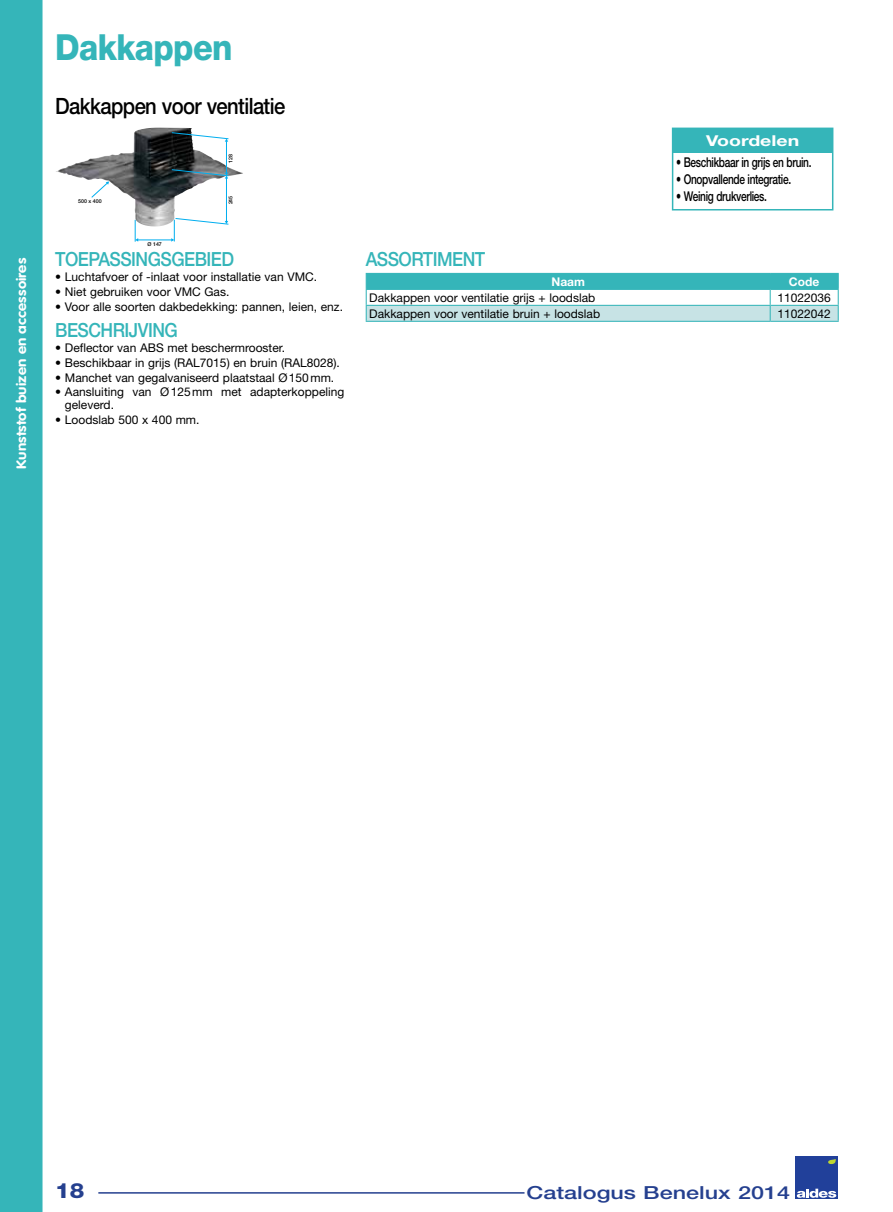
<style>
.page{position:relative;width:893px;height:1212px;background:#fff}
.page>*{position:absolute;margin:0;border:0;box-sizing:border-box;transform-origin:0 0}
.t1{font:800 36px "Helvetica Neue LT Std";letter-spacing:-.02em;color:#35b5b9;scale:.9 1}
.t2{font:500 22.5px "Helvetica Neue LT Std";letter-spacing:-.03em;color:#000;scale:.9 1}
.t3{font:800 21px "Helvetica Neue LT Std";color:#25408f;scale:1.1 1}
.t4{font:500 19.5px "Helvetica Neue LT Std";letter-spacing:-.03em;color:#35b5b9;scale:.9 1}
.t5{font:500 18px "Helvetica Neue LT Std";color:#25408f;scale:1.3 1}
.t6{font:700 15px "Helvetica Neue LT Std";color:#fff;scale:1.3 1}
.t7{font:500 13.5px "Helvetica Neue LT Std";letter-spacing:-.03em;color:#000;scale:.75 1}
.t8{font:700 13.5px "VAG Rounded Std";letter-spacing:.01em;color:#fff;scale:1.11 1}
.t9{font:12px/12.8px "Helvetica Neue LT Std";color:#000}
.t10{font:700 12px "Helvetica Neue LT Std";color:#fff}
.t11{font:500 5.25px "Helvetica Neue";color:#000}
</style>
<div class="page">
<div style="left:0;top:0;width:43px;height:1212px;background:#35b5b9"></div>
<hr style="left:98px;top:1192px;width:426px;height:1px;background:#25408f">
<div style="left:795px;top:1157px;width:43px;height:42px;background:#21409a"></div>
<svg style="left:797px;top:1188px;width:39px;height:10px"></svg>
<svg style="left:828px;top:1159px;width:8px;height:5px"></svg>
<div style="left:672px;top:128px;width:161px;height:82px;border:2px solid #35b5b9"></div>
<div style="left:673px;top:128px;width:160px;height:24px;background:#35b5b9"></div>
<img style="left:56px;top:128px;width:136px;height:99px">
<svg style="left:91px;top:181px;width:18px;height:17px"></svg>
<svg style="left:135px;top:132px;width:94px;height:110px"></svg>
<hr style="left:366px;top:321px;width:404px;height:1px;background:#35b5b9">
<hr style="left:770px;top:321px;width:69px;height:1px;background:#35b5b9">
<svg style="left:366px;top:273px;width:473px;height:48px"></svg>
<p class="t8" style="left:13px;top:469px;width:192px;rotate:-90deg">Kunststof buizen en accessoires</p>
<h1 class="t1" style="left:55px;top:25px;width:198px">Dakkappen</h1>
<h2 class="t2" style="left:55px;top:92px;width:257px">Dakkappen voor ventilatie</h2>
<p class="t11" style="left:78px;top:198px;width:25px">500 x 400</p>
<p class="t11" style="left:148px;top:241px;width:16px">Ø 147</p>
<p class="t11" style="left:227px;top:163px;width:10px;rotate:-90deg">128</p>
<p class="t11" style="left:227px;top:204px;width:10px;rotate:-90deg">245</p>
<h3 class="t4" style="left:55px;top:248px;width:200px">TOEPASSINGSGEBIED</h3>
<p class="t9" style="left:55px;top:271px;width:263px">• Luchtafvoer of -inlaat voor installatie van VMC.</p>
<p class="t9" style="left:55px;top:285px;width:176px">• Niet gebruiken voor VMC Gas.</p>
<p class="t9" style="left:55px;top:300px;width:289px">• Voor alle soorten dakbedekking: pannen, leien, enz.</p>
<h3 class="t4" style="left:55px;top:318px;width:138px">BESCHRIJVING</h3>
<p class="t9" style="left:55px;top:341px;width:231px">• Deflector van ABS met beschermrooster.</p>
<p class="t9" style="left:55px;top:356px;width:286px">• Beschikbaar in grijs (RAL7015) en bruin (RAL8028).</p>
<p class="t9" style="left:55px;top:371px;width:280px">• Manchet van gegalvaniseerd plaatstaal Ø150mm.</p>
<p class="t9" style="left:65px;top:386px;width:281px;text-indent:-10px">• Aansluiting van Ø125mm met adapterkoppeling geleverd.</p>
<p class="t9" style="left:55px;top:413px;width:146px">• Loodslab 500 x 400 mm.</p>
<h3 class="t4" style="left:366px;top:248px;width:134px">ASSORTIMENT</h3>
<p class="t6" style="left:706px;top:131px;width:73px">Voordelen</p>
<p class="t7" style="left:676px;top:154px;width:182px">• Beschikbaar in grijs en bruin.</p>
<p class="t7" style="left:676px;top:171px;width:155px">• Onopvallende integratie.</p>
<p class="t7" style="left:676px;top:188px;width:123px">• Weinig drukverlies.</p>
<p class="t10" style="left:551px;top:275px;width:35px">Naam</p>
<p class="t10" style="left:789px;top:275px;width:32px">Code</p>
<p class="t9" style="left:369px;top:291px;width:228px">Dakkappen voor ventilatie grijs + loodslab</p>
<p class="t9" style="left:777px;top:291px;width:55px">11022036</p>
<p class="t9" style="left:369px;top:307px;width:232px">Dakkappen voor ventilatie bruin + loodslab</p>
<p class="t9" style="left:777px;top:307px;width:55px">11022042</p>
<h3 class="t3" style="left:55px;top:1178px;width:28px">18</h3>
<h3 class="t5" style="left:526px;top:1182px;width:204px">Catalogus Benelux 2014</h3>
</div>
